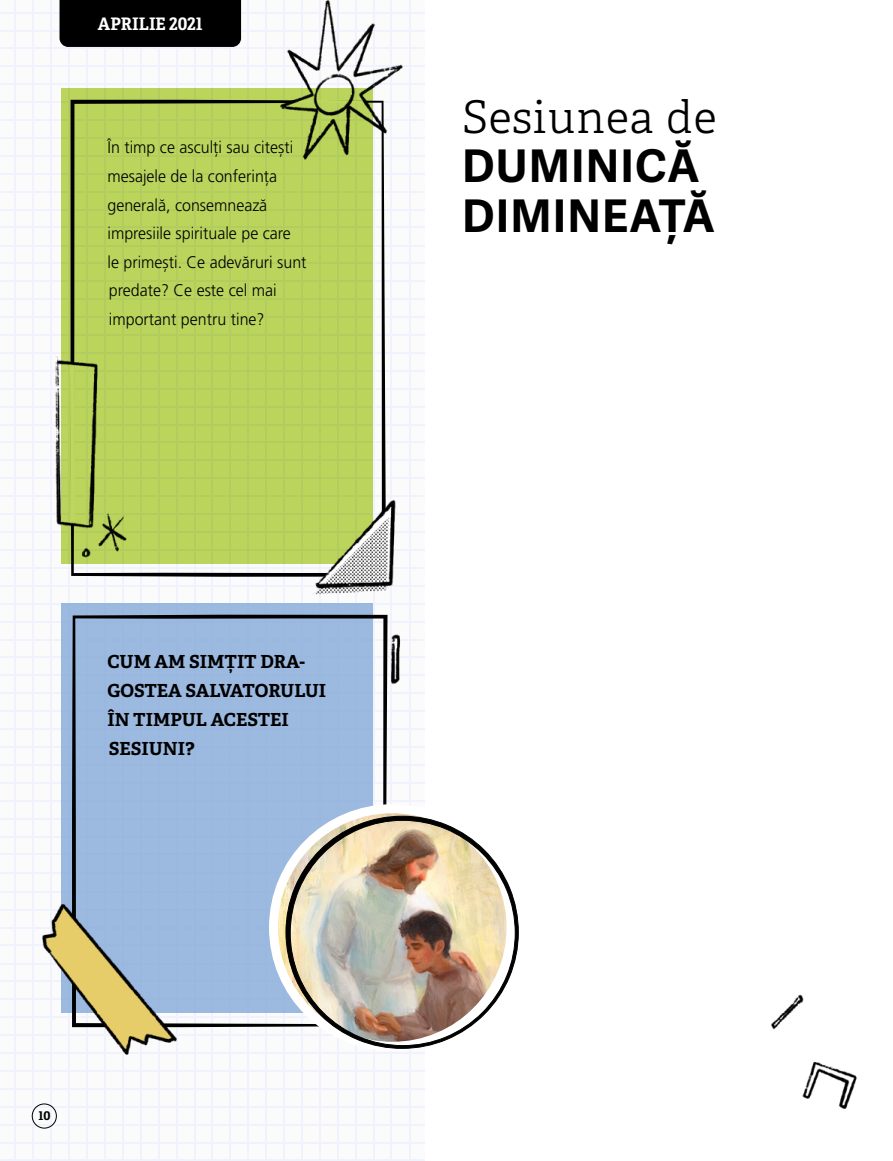
<style>
.page{position:relative;width:893px;height:1161px;background:#fff}
.page>*{position:absolute;margin:0;border:0;box-sizing:border-box;transform-origin:0 0}
.t1{font:700 45px/49.5px "Helamlds Lat";letter-spacing:.025em;color:#000}
.t2{font:300 45px "Helam Slablds Lat";letter-spacing:.02em;color:#000}
.t3{font:700 18px/29px "Helam Slablds Lat";color:#000}
.t4{font:700 17.25px "Helam Slablds Lat";color:#fff;scale:.95 1}
.t5{font:300 16.8px/28.7px "Frutigerlds Lat";color:#000;scale:.95 1}
.t6{font:700 12px "Helam Slablds Lat";color:#000}
</style>
<div class="page">
<svg style="left:0;top:0;width:425px;height:882px"></svg>
<hr style="left:0;top:871px;width:425px;height:2px;background:#c6d3fa">
<hr style="left:0;top:853px;width:425px;height:2px;background:#c6d3fa">
<hr style="left:0;top:836px;width:425px;height:1px;background:#c6d3fa">
<hr style="left:0;top:818px;width:425px;height:2px;background:#c6d3fa">
<hr style="left:0;top:800px;width:425px;height:1px;background:#c6d3fa">
<hr style="left:0;top:782px;width:425px;height:2px;background:#c6d3fa">
<hr style="left:0;top:764px;width:425px;height:2px;background:#c6d3fa">
<hr style="left:0;top:746px;width:425px;height:2px;background:#c6d3fa">
<hr style="left:0;top:728px;width:425px;height:2px;background:#c6d3fa">
<hr style="left:0;top:710px;width:425px;height:2px;background:#c6d3fa">
<hr style="left:0;top:692px;width:425px;height:2px;background:#c6d3fa">
<hr style="left:0;top:674px;width:425px;height:2px;background:#c6d3fa">
<hr style="left:0;top:656px;width:425px;height:2px;background:#c6d3fa">
<hr style="left:0;top:639px;width:425px;height:1px;background:#c6d3fa">
<hr style="left:0;top:621px;width:425px;height:1px;background:#c6d3fa">
<hr style="left:0;top:603px;width:425px;height:2px;background:#c6d3fa">
<hr style="left:0;top:585px;width:425px;height:2px;background:#c6d3fa">
<hr style="left:0;top:567px;width:425px;height:2px;background:#c6d3fa">
<hr style="left:0;top:549px;width:425px;height:2px;background:#c6d3fa">
<hr style="left:0;top:531px;width:425px;height:2px;background:#c6d3fa">
<hr style="left:0;top:513px;width:425px;height:2px;background:#c6d3fa">
<hr style="left:0;top:495px;width:425px;height:2px;background:#c6d3fa">
<hr style="left:0;top:477px;width:425px;height:2px;background:#c6d3fa">
<hr style="left:0;top:459px;width:425px;height:2px;background:#c6d3fa">
<hr style="left:0;top:441px;width:425px;height:2px;background:#c6d3fa">
<hr style="left:0;top:424px;width:425px;height:1px;background:#c6d3fa">
<hr style="left:0;top:406px;width:425px;height:2px;background:#c6d3fa">
<hr style="left:0;top:388px;width:425px;height:2px;background:#c6d3fa">
<hr style="left:0;top:370px;width:425px;height:2px;background:#c6d3fa">
<hr style="left:0;top:352px;width:425px;height:2px;background:#c6d3fa">
<hr style="left:0;top:334px;width:425px;height:2px;background:#c6d3fa">
<hr style="left:0;top:316px;width:425px;height:2px;background:#c6d3fa">
<hr style="left:0;top:298px;width:425px;height:2px;background:#c6d3fa">
<hr style="left:0;top:280px;width:425px;height:2px;background:#c6d3fa">
<hr style="left:0;top:262px;width:425px;height:2px;background:#c6d3fa">
<hr style="left:0;top:245px;width:425px;height:1px;background:#c6d3fa">
<hr style="left:0;top:227px;width:425px;height:1px;background:#c6d3fa">
<hr style="left:0;top:209px;width:425px;height:1px;background:#c6d3fa">
<hr style="left:0;top:191px;width:425px;height:2px;background:#c6d3fa">
<hr style="left:0;top:173px;width:425px;height:2px;background:#c6d3fa">
<hr style="left:0;top:155px;width:425px;height:2px;background:#c6d3fa">
<hr style="left:0;top:137px;width:425px;height:2px;background:#c6d3fa">
<hr style="left:0;top:119px;width:425px;height:2px;background:#c6d3fa">
<hr style="left:0;top:101px;width:425px;height:2px;background:#c6d3fa">
<hr style="left:0;top:83px;width:425px;height:2px;background:#c6d3fa">
<hr style="left:0;top:66px;width:425px;height:1px;background:#c6d3fa">
<hr style="left:0;top:47px;width:425px;height:2px;background:#c6d3fa">
<hr style="left:0;top:30px;width:425px;height:1px;background:#c6d3fa">
<hr style="left:0;top:12px;width:425px;height:2px;background:#c6d3fa">
<hr style="left:409px;top:0;width:1px;height:882px;background:#c6d3fa">
<hr style="left:391px;top:0;width:1px;height:882px;background:#c6d3fa">
<hr style="left:50px;top:0;width:2px;height:882px;background:#c6d3fa">
<hr style="left:32px;top:0;width:2px;height:882px;background:#c6d3fa">
<hr style="left:15px;top:0;width:1px;height:882px;background:#c6d3fa">
<div style="left:0;top:882px;width:425px;height:279px;background:#fbfbfb"></div>
<hr style="left:0;top:1159px;width:425px;height:2px;background:#c6d3fa">
<hr style="left:0;top:1141px;width:425px;height:2px;background:#c6d3fa">
<hr style="left:0;top:1123px;width:425px;height:2px;background:#c6d3fa">
<hr style="left:0;top:1106px;width:425px;height:1px;background:#c6d3fa">
<hr style="left:0;top:1088px;width:425px;height:2px;background:#c6d3fa">
<hr style="left:0;top:1070px;width:425px;height:2px;background:#c6d3fa">
<hr style="left:0;top:1052px;width:425px;height:2px;background:#c6d3fa">
<hr style="left:0;top:1034px;width:425px;height:2px;background:#c6d3fa">
<hr style="left:0;top:1016px;width:425px;height:2px;background:#c6d3fa">
<hr style="left:0;top:998px;width:425px;height:2px;background:#c6d3fa">
<hr style="left:0;top:980px;width:425px;height:2px;background:#c6d3fa">
<hr style="left:0;top:962px;width:425px;height:2px;background:#c6d3fa">
<hr style="left:0;top:944px;width:425px;height:2px;background:#c6d3fa">
<hr style="left:0;top:927px;width:425px;height:1px;background:#c6d3fa">
<hr style="left:0;top:909px;width:425px;height:2px;background:#c6d3fa">
<hr style="left:0;top:891px;width:425px;height:1px;background:#c6d3fa">
<hr style="left:409px;top:882px;width:1px;height:279px;background:#c6d3fa">
<hr style="left:391px;top:882px;width:1px;height:279px;background:#c6d3fa">
<hr style="left:373px;top:882px;width:1px;height:279px;background:#c6d3fa">
<hr style="left:355px;top:882px;width:2px;height:279px;background:#c6d3fa">
<hr style="left:337px;top:882px;width:2px;height:279px;background:#c6d3fa">
<hr style="left:319px;top:882px;width:2px;height:279px;background:#c6d3fa">
<hr style="left:301px;top:882px;width:2px;height:279px;background:#c6d3fa">
<hr style="left:283px;top:882px;width:2px;height:279px;background:#c6d3fa">
<hr style="left:265px;top:882px;width:2px;height:279px;background:#c6d3fa">
<hr style="left:247px;top:882px;width:2px;height:279px;background:#c6d3fa">
<hr style="left:229px;top:882px;width:2px;height:279px;background:#c6d3fa">
<hr style="left:211px;top:882px;width:2px;height:279px;background:#c6d3fa">
<hr style="left:194px;top:882px;width:1px;height:279px;background:#c6d3fa">
<hr style="left:176px;top:882px;width:2px;height:279px;background:#c6d3fa">
<hr style="left:158px;top:882px;width:2px;height:279px;background:#c6d3fa">
<hr style="left:140px;top:882px;width:2px;height:279px;background:#c6d3fa">
<hr style="left:122px;top:882px;width:2px;height:279px;background:#c6d3fa">
<hr style="left:104px;top:882px;width:2px;height:279px;background:#c6d3fa">
<hr style="left:86px;top:882px;width:2px;height:279px;background:#c6d3fa">
<hr style="left:68px;top:882px;width:2px;height:279px;background:#c6d3fa">
<hr style="left:50px;top:882px;width:2px;height:279px;background:#c6d3fa">
<hr style="left:32px;top:882px;width:2px;height:279px;background:#c6d3fa">
<hr style="left:15px;top:882px;width:1px;height:279px;background:#c6d3fa">
<div style="left:72px;top:701px;width:315px;height:326px;background:#9cb9df"></div>
<img style="left:275px;top:809px;width:136px;height:237px">
<div style="left:269px;top:804px;width:246px;height:247px;border:9px solid #fff;border-radius:50%"></div>
<img style="left:285px;top:815px;width:234px;height:234px">
<img style="left:26px;top:805px;width:200px;height:277px">
<img style="left:6px;top:0;width:419px;height:701px">
<img style="left:771px;top:994px;width:86px;height:115px">
<div style="left:32px;top:1103px;width:25px;height:25px;border:1px solid #000;border-radius:50%"></div>
<div style="left:60px;top:0;width:181px;height:47px;background:#000"></div>
<p class="t4" style="left:98px;top:10px;width:112px">APRILIE 2021</p>
<p class="t5" style="left:107px;top:133px;width:211px">În timp ce asculți sau citești mesajele de la conferința generală, consemnează impresiile spirituale pe care le primești. Ce adevăruri sunt predate? Ce este cel mai important pentru tine?</p>
<p class="t3" style="left:107px;top:647px;width:220px">CUM AM SIMȚIT DRA-<br>GOSTEA SALVATORULUI<br>ÎN TIMPUL ACESTEI<br>SESIUNI?</p>
<h1 class="t2" style="left:462px;top:82px;width:256px">Sesiunea de</h1>
<h1 class="t1" style="left:462px;top:141px;width:254px">DUMINICĂ<br>DIMINEAȚĂ</h1>
<p class="t6" style="left:39px;top:1105px;width:13px">10</p>
</div>
